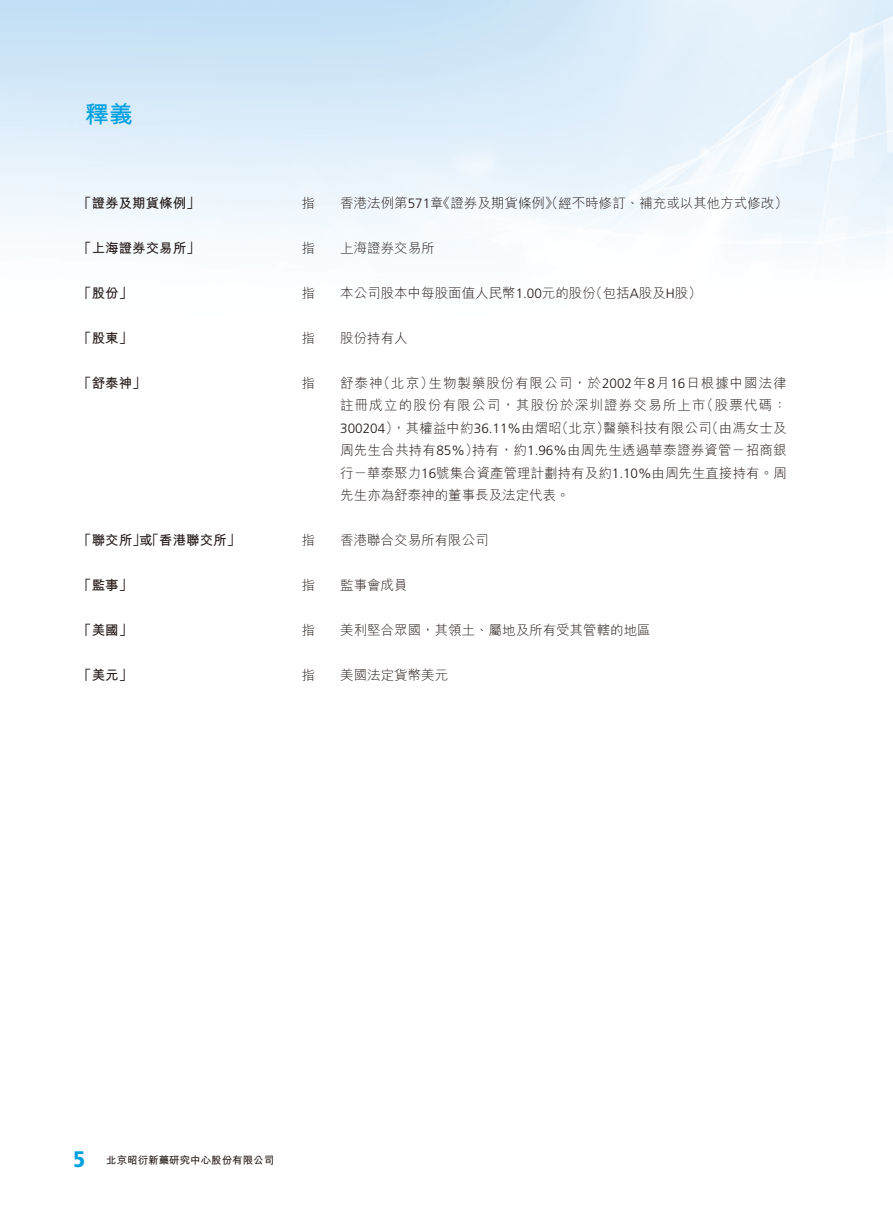
<style>
.page{position:relative;width:893px;height:1212px;background:#fff}
.page>*{position:absolute;margin:0;border:0;box-sizing:border-box;transform-origin:0 0}
.t1{font:24px "M Hei HK Bold E Ten B5 H";color:#00a0df}
.t2{font:13.5px/22.5px "M Hei HK Light E Ten B5 H";color:#231916;text-align:justify}
.t3{font:13.5px "M Hei HK Bold E Ten B5 H";color:#231916}
.t4{font:10.5px "M Hei HK Bold E Ten B5 H";color:#231916}
.s1{font-family:"Frutiger LT Std";font-weight:300}
.s2{font-family:"Frutiger LT Std";font-weight:900;font-stretch:condensed;font-size:22.5px;color:#00a0df}
</style>
<div class="page">
<h1 class="t1" style="left:85px;top:105px;width:49px">釋義</h1>
<p class="t3" style="left:78px;top:198px;width:123px">「證券及期貨條例」</p>
<p class="t2" style="left:302px;top:193px;width:15px">指</p>
<p class="t2" style="left:340px;top:193px;width:449px">香港法例第<span class="s1">571</span>章《證券及期貨條例》（經不時修訂、補充或以其他方式修改）</p>
<p class="t3" style="left:78px;top:243px;width:123px">「上海證券交易所」</p>
<p class="t2" style="left:302px;top:238px;width:15px">指</p>
<p class="t2" style="left:340px;top:238px;width:96px">上海證券交易所</p>
<p class="t3" style="left:78px;top:288px;width:56px">「股份」</p>
<p class="t2" style="left:302px;top:283px;width:15px">指</p>
<p class="t2" style="left:340px;top:283px;width:363px">本公司股本中每股面值人民幣<span class="s1">1.00</span>元的股份（包括<span class="s1">A</span>股及<span class="s1">H</span>股）</p>
<p class="t3" style="left:78px;top:333px;width:56px">「股東」</p>
<p class="t2" style="left:302px;top:328px;width:15px">指</p>
<p class="t2" style="left:340px;top:328px;width:69px">股份持有人</p>
<p class="t3" style="left:78px;top:378px;width:69px">「舒泰神」</p>
<p class="t2" style="left:302px;top:373px;width:15px">指</p>
<p class="t2" style="left:340px;top:373px;width:448px">舒泰神（北京）生物製藥股份有限公司，於<span class="s1">2002</span>年<span class="s1">8</span>月<span class="s1">16</span>日根據中國法律註冊成立的股份有限公司，其股份於深圳證券交易所上市（股票代碼：<span class="s1">300204</span>），其權益中約<span class="s1">36.11%</span>由熠昭（北京）醫藥科技有限公司（由馮女士及周先生合共持有<span class="s1">85%</span>）持有，約<span class="s1">1.96%</span>由周先生透過華泰證券資管－招商銀行－華泰聚力<span class="s1">16</span>號集合資產管理計劃持有及約<span class="s1">1.10%</span>由周先生直接持有。周先生亦為舒泰神的董事長及法定代表。</p>
<p class="t3" style="left:78px;top:535px;width:164px">「聯交所」或「香港聯交所」</p>
<p class="t2" style="left:302px;top:531px;width:15px">指</p>
<p class="t2" style="left:340px;top:531px;width:150px">香港聯合交易所有限公司</p>
<p class="t3" style="left:78px;top:580px;width:56px">「監事」</p>
<p class="t2" style="left:302px;top:576px;width:15px">指</p>
<p class="t2" style="left:340px;top:576px;width:69px">監事會成員</p>
<p class="t3" style="left:78px;top:625px;width:56px">「美國」</p>
<p class="t2" style="left:302px;top:621px;width:15px">指</p>
<p class="t2" style="left:340px;top:621px;width:312px">美利堅合眾國，其領土、屬地及所有受其管轄的地區</p>
<p class="t3" style="left:78px;top:670px;width:56px">「美元」</p>
<p class="t2" style="left:302px;top:666px;width:15px">指</p>
<p class="t2" style="left:340px;top:666px;width:110px">美國法定貨幣美元</p>
<p class="t4" style="left:73px;top:1156px;width:202px"><span class="s2">5</span> 北京昭衍新藥研究中心股份有限公司</p>
</div>
